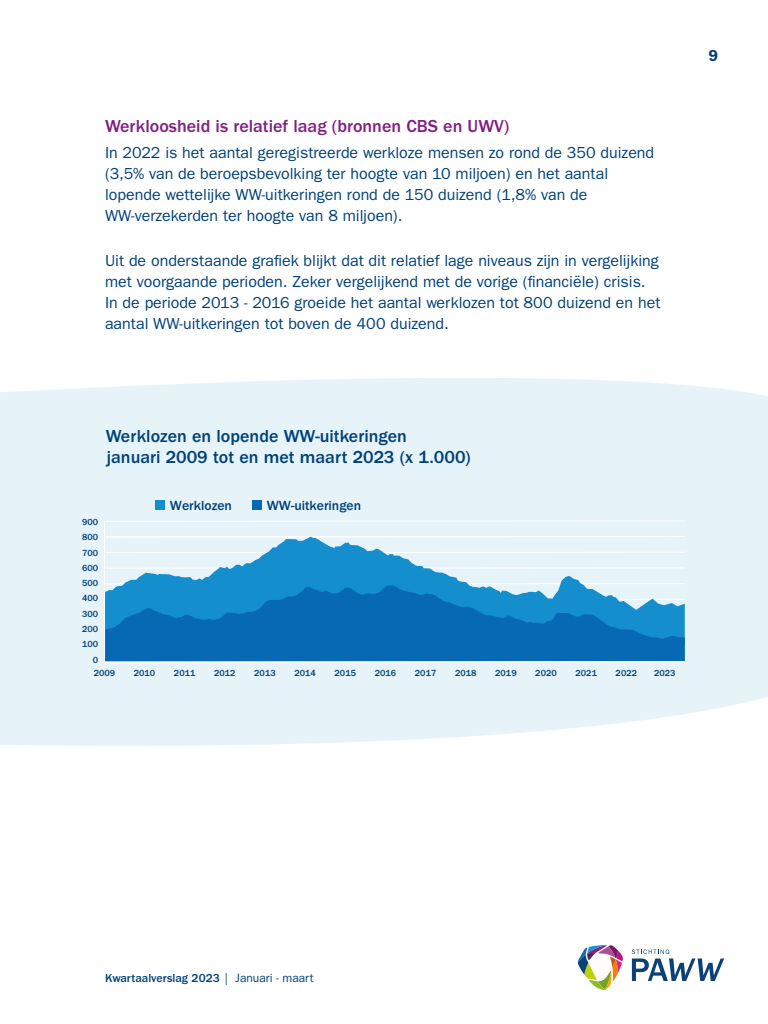
<style>
.page{position:relative;width:768px;height:1024px;background:#fff}
.page>*{position:absolute;margin:0;border:0;box-sizing:border-box;transform-origin:0 0}
.t1{font:500 18px/20.8px "ITC Franklin Gothic Std";color:#004077}
.t2{font:500 18px "ITC Franklin Gothic Std";color:#821f81}
.t3{font:16px/20.8px "ITC Franklin Gothic Std";color:#004077}
.t4{font:600 16px "ITC Franklin Gothic Std";color:#004077}
.t5{font:500 13.7px "ITC Franklin Gothic Std";color:#003f76}
.t6{font:500 12px "ITC Franklin Gothic Std";color:#004077}
.t7{font:500 9.2px "ITC Franklin Gothic Std";letter-spacing:.005em;color:#003f76}
.s1{font-weight:400}
</style>
<div class="page">
<svg style="left:578px;top:945px;width:45px;height:45px"></svg>
<svg style="left:632px;top:949px;width:92px;height:32px"></svg>
<div style="left:0;top:378px;width:768px;height:368px;background:#e6f4fa"></div>
<svg style="left:104px;top:520px;width:581px;height:2px"></svg>
<svg style="left:103px;top:536px;width:582px;height:2px"></svg>
<svg style="left:105px;top:537px;width:580px;height:48px;fill:#e6f4fa"></svg>
<svg style="left:105px;top:585px;width:580px;height:75px;fill:#0769b3"></svg>
<div style="left:156px;top:500px;width:9px;height:10px;background:#158ecd"></div>
<div style="left:253px;top:500px;width:9px;height:10px;background:#0769b3"></div>
<svg style="left:102px;top:660px;width:583px;height:4px"></svg>
<hr style="left:104px;top:521px;width:1px;height:141px;background:#fff">
<p class="t2" style="left:105px;top:116px;width:406px">Werkloosheid is relatief laag (bronnen CBS en UWV)</p>
<p class="t3" style="left:105px;top:142px;width:551px">In 2022 is het aantal geregistreerde werkloze mensen zo rond de 350 duizend (3,5% van de beroepsbevolking ter hoogte van 10 miljoen) en het aantal lopende wettelijke WW-uitkeringen rond de 150 duizend (1,8% van de WW-verzekerden ter hoogte van 8 miljoen).</p>
<p class="t3" style="left:105px;top:251px;width:557px">Uit de onderstaande grafiek blijkt dat dit relatief lage niveaus zijn in vergelijking met voorgaande perioden. Zeker vergelijkend met de vorige (financiële) crisis.<br>In de periode 2013 - 2016 groeide het aantal werklozen tot 800 duizend en het aantal WW-uitkeringen tot boven de 400 duizend.</p>
<p class="t4" style="left:708px;top:46px;width:11px">9</p>
<p class="t1" style="left:106px;top:426px;width:366px">Werklozen en lopende WW-uitkeringen<br>januari 2009 tot en met maart 2023 (x 1.000)</p>
<p class="t7" style="left:82px;top:517px;width:18px">900</p>
<p class="t7" style="left:82px;top:532px;width:18px">800</p>
<p class="t7" style="left:82px;top:547px;width:18px">700</p>
<p class="t7" style="left:82px;top:563px;width:18px">600</p>
<p class="t7" style="left:82px;top:578px;width:18px">500</p>
<p class="t7" style="left:82px;top:593px;width:18px">400</p>
<p class="t7" style="left:82px;top:609px;width:18px">300</p>
<p class="t7" style="left:82px;top:624px;width:18px">200</p>
<p class="t7" style="left:82px;top:639px;width:18px">100</p>
<p class="t7" style="left:93px;top:654px;width:7px">0</p>
<p class="t5" style="left:170px;top:498px;width:64px">Werklozen</p>
<p class="t5" style="left:267px;top:498px;width:96px">WW-uitkeringen</p>
<p class="t7" style="left:94px;top:668px;width:23px">2009</p>
<p class="t7" style="left:134px;top:668px;width:23px">2010</p>
<p class="t7" style="left:174px;top:668px;width:23px">2011</p>
<p class="t7" style="left:214px;top:668px;width:23px">2012</p>
<p class="t7" style="left:254px;top:668px;width:23px">2013</p>
<p class="t7" style="left:294px;top:668px;width:23px">2014</p>
<p class="t7" style="left:335px;top:668px;width:23px">2015</p>
<p class="t7" style="left:375px;top:668px;width:23px">2016</p>
<p class="t7" style="left:415px;top:668px;width:23px">2017</p>
<p class="t7" style="left:455px;top:668px;width:23px">2018</p>
<p class="t7" style="left:495px;top:668px;width:23px">2019</p>
<p class="t7" style="left:535px;top:668px;width:23px">2020</p>
<p class="t7" style="left:575px;top:668px;width:23px">2021</p>
<p class="t7" style="left:616px;top:668px;width:23px">2022</p>
<p class="t7" style="left:654px;top:668px;width:23px">2023</p>
<p class="t6" style="left:105px;top:972px;width:210px">Kwartaalverslag 2023 <span class="s1">| Januari - maart</span></p>
</div>
